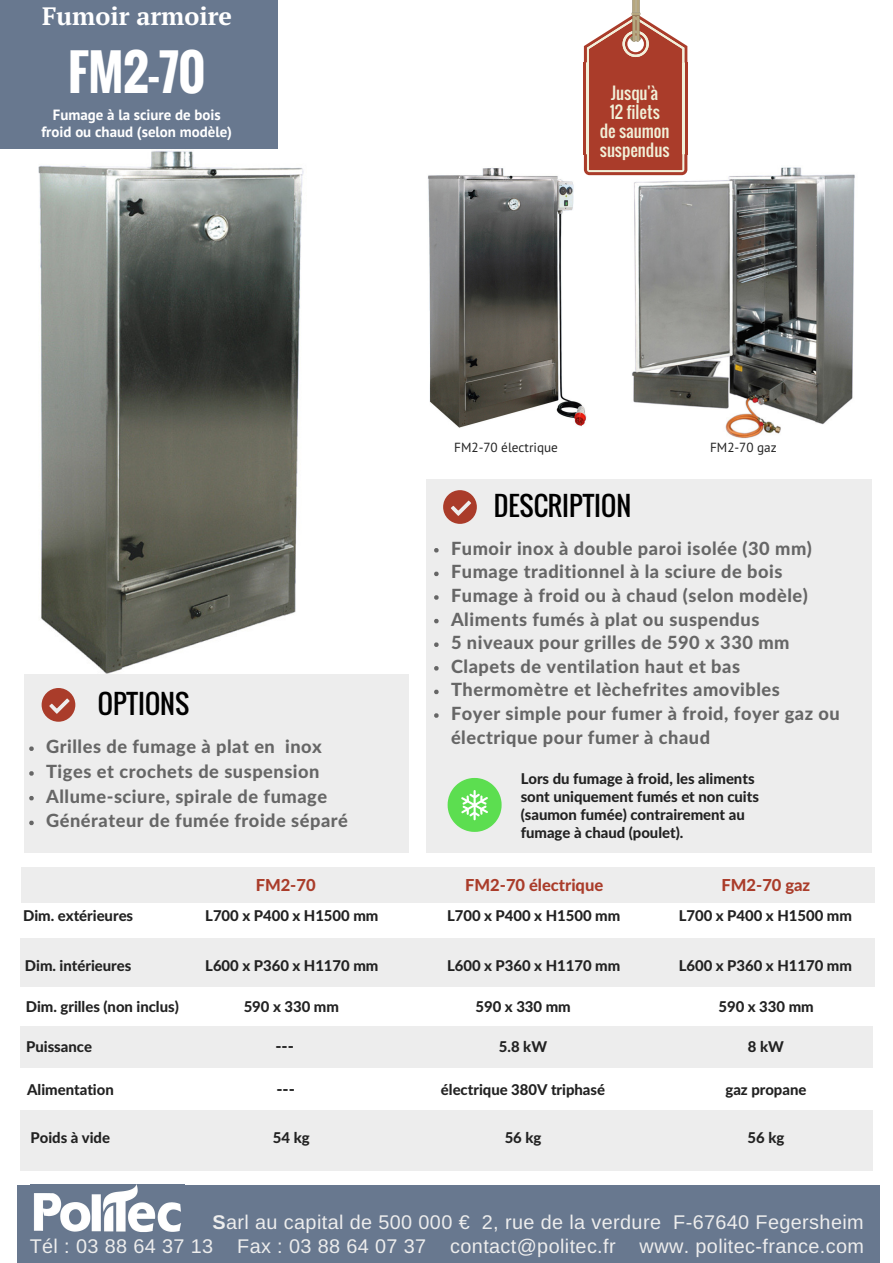
<style>
.page{position:relative;width:893px;height:1263px;background:#fff}
.page>*{position:absolute;margin:0;border:0;box-sizing:border-box;transform-origin:0 0}
.t1{font:700 48.6px "Oswald";color:#fff}
.t2{font:26.4px "Oswald";color:#000}
.t3{font:700 25.2px "PT Serif";color:#fff}
.t4{font:19.8px/23.5px "Arimo";letter-spacing:.02em;color:#ededed;text-align:right}
.t5{font:800 18.15px/23.5px "Lato";letter-spacing:.03em;color:#666}
.t6{font:16.5px/19px "Oswald";color:#f1f1d9;text-align:center}
.t7{font:800 16.5px "Lato";color:#aa3c2a}
.t8{font:800 16.5px "Lato";color:#222}
.t9{font:800 14.85px/18px "Lato";color:#222}
.t10{font:700 14.85px/16.8px "PT Sans";color:#fff;text-align:center}
.t11{font:13.2px "PT Sans";color:#222}
.s1{font-weight:700}
</style>
<div class="page">
<img style="left:0;top:148px;width:304px;height:526px">
<div style="left:0;top:0;width:278px;height:148px;background:#68788f"></div>
<div style="left:17px;top:1185px;width:862px;height:77px;background:#68788f"></div>
<div style="left:426px;top:479px;width:445px;height:373px;background:#ededed"></div>
<svg style="left:434px;top:548px;width:4px;height:4px"></svg>
<svg style="left:434px;top:572px;width:4px;height:4px"></svg>
<svg style="left:434px;top:595px;width:4px;height:5px"></svg>
<svg style="left:434px;top:619px;width:4px;height:4px"></svg>
<svg style="left:434px;top:642px;width:4px;height:5px"></svg>
<svg style="left:434px;top:666px;width:4px;height:4px"></svg>
<svg style="left:434px;top:690px;width:4px;height:4px"></svg>
<svg style="left:434px;top:713px;width:4px;height:5px"></svg>
<svg style="left:443px;top:490px;width:34px;height:34px"></svg>
<div style="left:24px;top:674px;width:385px;height:179px;background:#ededed"></div>
<svg style="left:42px;top:688px;width:33px;height:34px"></svg>
<svg style="left:29px;top:746px;width:5px;height:5px"></svg>
<svg style="left:29px;top:771px;width:5px;height:5px"></svg>
<svg style="left:29px;top:796px;width:5px;height:4px"></svg>
<svg style="left:29px;top:821px;width:5px;height:4px"></svg>
<img style="left:34px;top:1185px;width:147px;height:47px">
<div style="left:21px;top:867px;width:854px;height:60px;background:#ededed"></div>
<div style="left:20px;top:903px;width:854px;height:60px;background:#fff"></div>
<div style="left:20px;top:938px;width:854px;height:60px;background:#ededed"></div>
<div style="left:18px;top:987px;width:856px;height:61px;background:#fff"></div>
<div style="left:20px;top:1026px;width:852px;height:60px;background:#ededed"></div>
<div style="left:18px;top:1068px;width:854px;height:61px;background:#fff"></div>
<div style="left:20px;top:1110px;width:852px;height:60px;background:#ededed"></div>
<svg style="left:447px;top:778px;width:54px;height:54px"></svg>
<img style="left:629px;top:165px;width:226px;height:273px">
<img style="left:427px;top:166px;width:160px;height:262px">
<div style="left:589px;top:62px;width:93px;height:92px;background:#aa3c2a"></div>
<hr style="left:684px;top:62px;width:3px;height:92px;background:#aa3c2a">
<hr style="left:584px;top:62px;width:3px;height:92px;background:#aa3c2a">
<hr style="left:587px;top:62px;width:2px;height:92px;background:#f1f1da">
<hr style="left:682px;top:62px;width:2px;height:92px;background:#f1f1da">
<svg style="left:584px;top:154px;width:103px;height:21px;background:#b35240"></svg>
<svg style="left:584px;top:0;width:103px;height:62px"></svg>
<h3 class="t3" style="left:42px;top:-1px;width:191px">Fumoir armoire</h3>
<h1 class="t1" style="left:68px;top:35px;width:139px">FM2-70</h1>
<p class="t10" style="left:42px;top:106px;width:192px">Fumage à la sciure de bois froid ou chaud (selon modèle)</p>
<p class="t6" style="left:599px;top:83px;width:71px">Jusqu'à<br>12 filets de saumon suspendus</p>
<h2 class="t2" style="left:98px;top:683px;width:93px">OPTIONS</h2>
<p class="t5" style="left:46px;top:734px;width:303px;line-height:24.8px">Grilles de fumage à plat en inox<br>Tiges et crochets de suspension<br>Allume-sciure, spirale de fumage<br>Générateur de fumée froide séparé</p>
<p class="t11" style="left:454px;top:438px;width:105px">FM2-70 électrique</p>
<p class="t11" style="left:710px;top:438px;width:68px">FM2-70 gaz</p>
<h2 class="t2" style="left:493px;top:486px;width:139px">DESCRIPTION</h2>
<p class="t5" style="left:451px;top:536px;width:390px">Fumoir inox à double paroi isolée (30 mm)<br>Fumage traditionnel à la sciure de bois Fumage à froid ou à chaud (selon modèle)<br>Aliments fumés à plat ou suspendus<br>5 niveaux pour grilles de 590 x 330 mm Clapets de ventilation haut et bas Thermomètre et lèchefrites amovibles<br>Foyer simple pour fumer à froid, foyer gaz ou électrique pour fumer à chaud</p>
<p class="t9" style="left:520px;top:769px;width:240px">Lors du fumage à froid, les aliments sont uniquement fumés et non cuits (saumon fumée) contrairement au fumage à chaud (poulet).</p>
<p class="t9" style="left:23px;top:906px;width:112px">Dim. extérieures</p>
<p class="t7" style="left:256px;top:875px;width:61px">FM2-70</p>
<p class="t7" style="left:465px;top:875px;width:140px">FM2-70 électrique</p>
<p class="t7" style="left:721px;top:875px;width:90px">FM2-70 gaz</p>
<p class="t9" style="left:205px;top:906px;width:175px">L700 x P400 x H1500 mm</p>
<p class="t9" style="left:447px;top:906px;width:175px">L700 x P400 x H1500 mm</p>
<p class="t9" style="left:678px;top:906px;width:175px">L700 x P400 x H1500 mm</p>
<p class="t9" style="left:25px;top:956px;width:108px">Dim. intérieures</p>
<p class="t9" style="left:205px;top:956px;width:175px">L600 x P360 x H1170 mm</p>
<p class="t9" style="left:447px;top:956px;width:175px">L600 x P360 x H1170 mm</p>
<p class="t9" style="left:678px;top:956px;width:175px">L600 x P360 x H1170 mm</p>
<p class="t9" style="left:26px;top:997px;width:154px">Dim. grilles (non inclus)</p>
<p class="t9" style="left:26px;top:1037px;width:67px">Puissance</p>
<p class="t9" style="left:27px;top:1080px;width:88px">Alimentation</p>
<p class="t9" style="left:30px;top:1128px;width:81px">Poids à vide</p>
<p class="t9" style="left:244px;top:997px;width:97px">590 x 330 mm</p>
<p class="t8" style="left:275px;top:1036px;width:20px">---</p>
<p class="t8" style="left:276px;top:1079px;width:20px">---</p>
<p class="t9" style="left:273px;top:1128px;width:38px">54 kg</p>
<p class="t9" style="left:475px;top:997px;width:97px">590 x 330 mm</p>
<p class="t9" style="left:718px;top:997px;width:97px">590 x 330 mm</p>
<p class="t9" style="left:499px;top:1037px;width:50px">5.8 kW</p>
<p class="t9" style="left:748px;top:1037px;width:37px">8 kW</p>
<p class="t9" style="left:441px;top:1080px;width:166px">électrique 380V triphasé</p>
<p class="t9" style="left:725px;top:1080px;width:82px">gaz propane</p>
<p class="t9" style="left:504px;top:1128px;width:38px">56 kg</p>
<p class="t9" style="left:747px;top:1128px;width:38px">56 kg</p>
<p class="t4" style="left:30px;top:1211px;width:835px"><span class="s1">S</span>arl au capital de 500 000 € 2, rue de la verdure F-67640 Fegersheim<br>Tél : 03 88 64 37 13 Fax : 03 88 64 07 37 contact@politec.fr www. politec-france.com</p>
</div>
